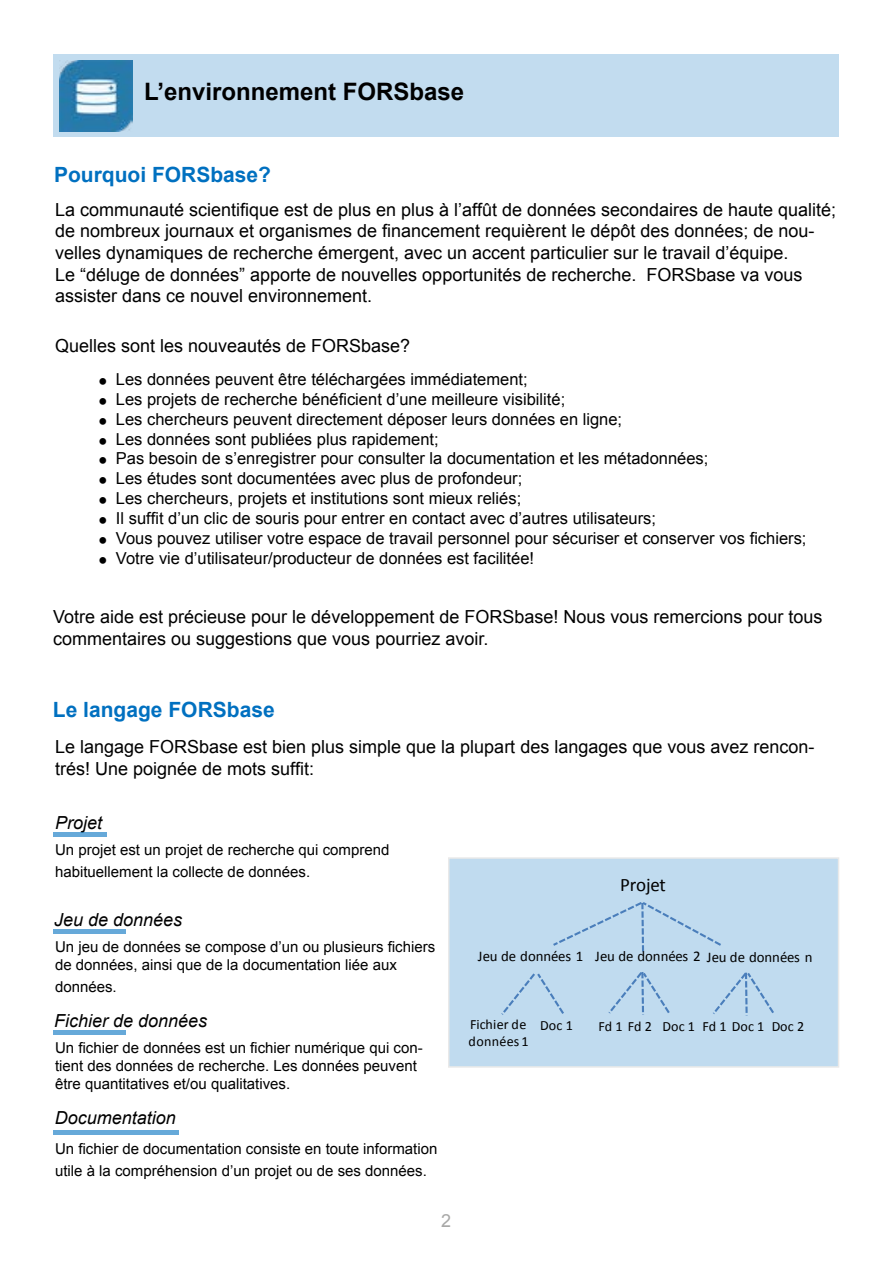
<style>
.page{position:relative;width:893px;height:1263px;background:#fff}
.page>*{position:absolute;margin:0;border:0;box-sizing:border-box;transform-origin:0 0}
.t1{font:700 24px "Arial";color:#000}
.t2{font:700 21px "Arial";color:#0070c0}
.t3{font:19.05px "Calibri";letter-spacing:-.015em;color:#000}
.t4{font:18px/21.6px "Arial";color:#000}
.t5{font:italic 18px "Arial";color:#000}
.t6{font:18px "Arial";color:#a8a8a7}
.t7{font:16.5px/19.8px "Arial";color:#000}
.t8{font:15px/18px "Arial";color:#000}
.t9{font:14.85px "Calibri";color:#000}
.t10{font:14.1px/17px "Calibri";letter-spacing:.01em;color:#000}
.t11{font:14.1px "Calibri";letter-spacing:-.01em;color:#000}
.s1{font-family:"Californian FB"}
</style>
<div class="page">
<div style="left:54px;top:54px;width:785px;height:82px;background:#c2dcef"></div>
<div style="left:448px;top:857px;width:391px;height:211px;background:#c0dbef"></div>
<img style="left:59px;top:60px;width:73px;height:71px">
<hr style="left:54px;top:1130px;width:125px;height:4px;background:#66a9d9">
<div style="left:53px;top:1030px;width:73px;height:5px;background:#66a9d9"></div>
<div style="left:53px;top:831px;width:53px;height:5px;background:#66a9d9"></div>
<div style="left:53px;top:929px;width:73px;height:5px;background:#66a9d9"></div>
<svg style="left:553px;top:902px;width:168px;height:50px"></svg>
<svg style="left:501px;top:973px;width:63px;height:42px"></svg>
<svg style="left:608px;top:972px;width:62px;height:43px"></svg>
<svg style="left:713px;top:972px;width:61px;height:44px"></svg>
<h1 class="t1" style="left:144px;top:75px;width:322px">L’environnement FORSbase</h1>
<p class="t2" style="left:54px;top:161px;width:219px">Pourquoi FORSbase?</p>
<p class="t4" style="left:55px;top:199px;width:783px">La communauté scientifique est de plus en plus à l’affût de données secondaires de haute qualité; de nombreux journaux et organismes de financement requièrent le dépôt des données; de nou&shy;velles dynamiques de recherche émergent, avec un accent particulier sur le travail d’équipe.<br>Le “déluge de données” apporte de nouvelles opportunités de recherche. FORSbase va vous assister dans ce nouvel environnement.</p>
<p class="t4" style="left:55px;top:335px;width:357px">Quelles sont les nouveautés de FORSbase?</p>
<p class="t7" style="left:99px;top:370px;width:709px"><span class="s1">Ū</span> Les données peuvent être téléchargées immédiatement;<br><span class="s1">Ū</span> Les projets de recherche bénéficient d’une meilleure visibilité;<br><span class="s1">Ū</span> Les chercheurs peuvent directement déposer leurs données en ligne;<br><span class="s1">Ū</span> Les données sont publiées plus rapidement;<br><span class="s1">Ū</span> Pas besoin de s’enregistrer pour consulter la documentation et les métadonnées;<br><span class="s1">Ū</span> Les études sont documentées avec plus de profondeur;<br><span class="s1">Ū</span> Les chercheurs, projets et institutions sont mieux reliés;<br><span class="s1">Ū</span> Il suffit d’un clic de souris pour entrer en contact avec d’autres utilisateurs;<br><span class="s1">Ū</span> Vous pouvez utiliser votre espace de travail personnel pour sécuriser et conserver vos fichiers; <span class="s1">Ū</span> Votre vie d’utilisateur/producteur de données est facilitée!</p>
<p class="t4" style="left:53px;top:606px;width:771px">Votre aide est précieuse pour le développement de FORSbase! Nous vous remercions pour tous commentaires ou suggestions que vous pourriez avoir.</p>
<p class="t2" style="left:53px;top:695px;width:223px">Le langage FORSbase</p>
<p class="t4" style="left:55px;top:736px;width:761px">Le langage FORSbase est bien plus simple que la plupart des langages que vous avez rencon&shy;trés! Une poignée de mots suffit:</p>
<p class="t5" style="left:55px;top:811px;width:49px">Projet</p>
<p class="t8" style="left:55px;top:839px;width:336px;line-height:21.6px">Un projet est un projet de recherche qui comprend habituellement la collecte de données.</p>
<p class="t5" style="left:54px;top:908px;width:130px">Jeu de données</p>
<p class="t8" style="left:55px;top:938px;width:382px">Un jeu de données se compose d’un ou plusieurs fichiers de données, ainsi que de la documentation liée aux</p>
<p class="t8" style="left:55px;top:978px;width:63px">données.</p>
<p class="t5" style="left:54px;top:1009px;width:155px">Fichier de données</p>
<p class="t8" style="left:55px;top:1038px;width:369px">Un fichier de données est un fichier numérique qui con&shy;tient des données de recherche. Les données peuvent être quantitatives et/ou qualitatives.</p>
<p class="t5" style="left:55px;top:1106px;width:123px">Documentation</p>
<p class="t8" style="left:55px;top:1138px;width:384px;line-height:21.6px">Un fichier de documentation consiste en toute information utile à la compréhension d’un projet ou de ses données.</p>
<p class="t6" style="left:441px;top:1209px;width:12px">2</p>
<p class="t3" style="left:620px;top:872px;width:47px">Projet</p>
<p class="t9" style="left:478px;top:947px;width:336px">Jeu de données 1 Jeu de données 2 Jeu de données n</p>
<p class="t10" style="left:469px;top:1016px;width:61px">Fichier de données 1</p>
<p class="t10" style="left:540px;top:1016px;width:34px">Doc 1</p>
<p class="t11" style="left:599px;top:1017px;width:207px">Fd 1 Fd 2 Doc 1 Fd 1 Doc 1 Doc 2</p>
</div>
